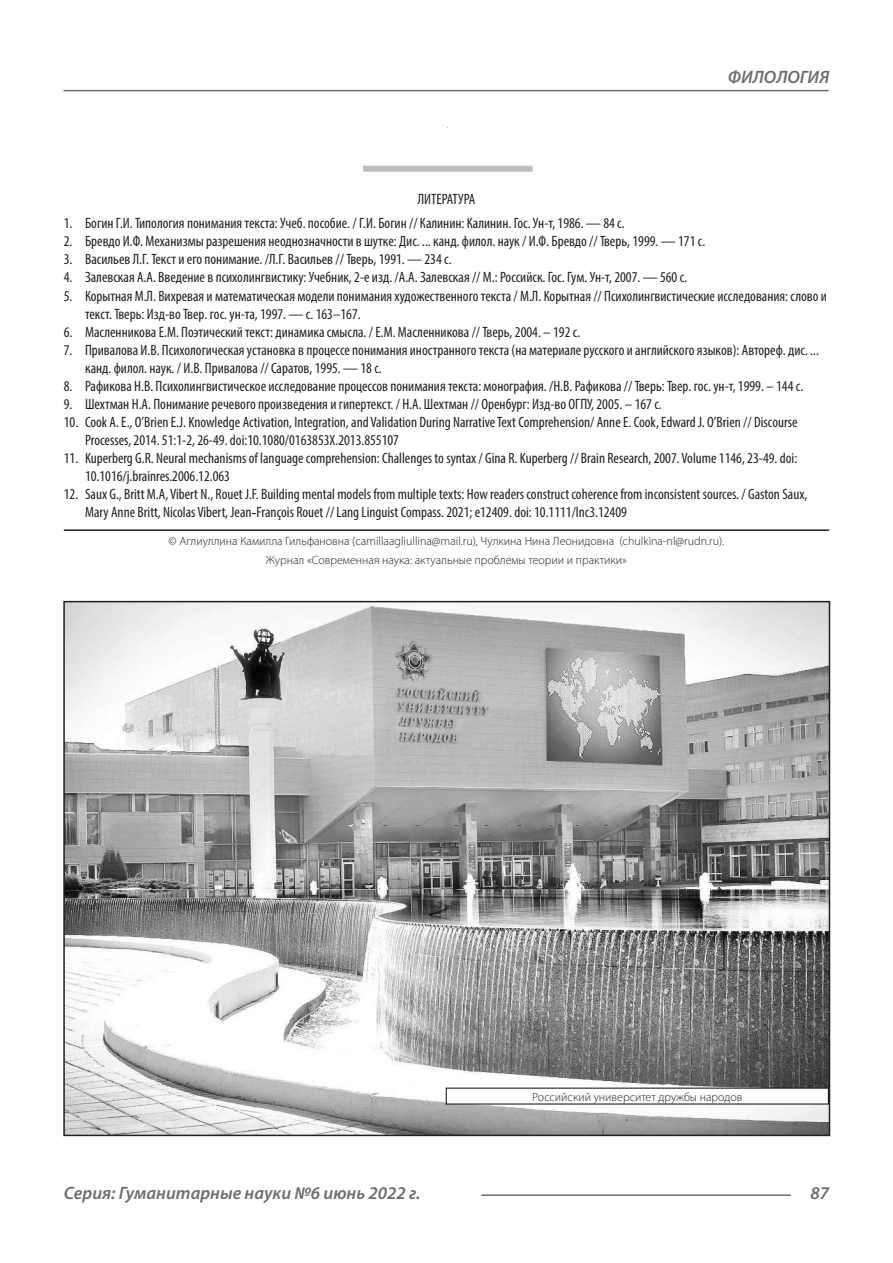
<style>
.page{position:relative;width:893px;height:1263px;background:#fff}
.page>*{position:absolute;margin:0;border:0;box-sizing:border-box;transform-origin:0 0}
.t1{font:italic 600 18px "Myriad Pro";color:#6c6d70}
.Библиография_Литерат{font:condensed 15px/18px "Myriad Pro";color:#231f20}
.Автор_копирайт{font:300 12px "Myriad Pro";color:#231f20}
.s1{font-family:"Times New Roman";font-stretch:normal}
</style>
<div class="page">
<hr style="left:63px;top:90px;width:766px;height:1px;background:#6c6d70">
<hr style="left:481px;top:1194px;width:310px;height:2px;background:#6c6d70">
<div style="left:363px;top:166px;width:170px;height:6px;background:#bcbdc0"></div>
<hr style="left:64px;top:529px;width:765px;height:2px;background:#231f20">
<img style="left:66px;top:604px;width:761px;height:529px">
<div style="left:446px;top:1088px;width:382px;height:16px;background:#fff"></div>
<p class="Библиография_Литерат" style="left:418px;top:190px;width:59px">ЛИТЕРАТУРА</p>
<p class="t1" style="left:728px;top:66px;width:103px">ФИЛОЛОГИЯ</p>
<p class="Библиография_Литерат" style="left:64px;top:214px;width:562px">1. Богин Г.И. Типология понимания текста: Учеб. пособие. / Г.И. Богин // Калинин: Калинин. Гос. Ун-т, 1986. — 84 с.</p>
<p class="Библиография_Литерат" style="left:64px;top:232px;width:643px">2. Бревдо И.Ф. Механизмы разрешения неоднозначности в шутке: Дис. ... канд. филол. наук / И.Ф. Бревдо // Тверь, 1999. — 171 с.</p>
<p class="Библиография_Литерат" style="left:64px;top:250px;width:389px">3. Васильев Л.Г. Текст и его понимание. /Л.Г. Васильев // Тверь, 1991. — 234 с.</p>
<p class="Библиография_Литерат" style="left:64px;top:268px;width:625px">4. Залевская А.А. Введение в психолингвистику: Учебник, 2-е изд. /А.А. Залевская // М.: Российск. Гос. Гум. Ун-т, 2007. — 560 с.</p>
<p class="Библиография_Литерат" style="left:85px;top:286px;width:743px;text-indent:-21px">5. Корытная М.Л. Вихревая и математическая модели понимания художественного текста / М.Л. Корытная // Психолингвистические исследования: слово и текст. Тверь: Изд-во Твер. гос. ун-та, 1997. — с. 163–167.</p>
<p class="Библиография_Литерат" style="left:64px;top:322px;width:518px">6. Масленникова Е.М. Поэтический текст: динамика смысла. / Е.М. Масленникова // Тверь, 2004. – 192 с.</p>
<p class="Библиография_Литерат" style="left:85px;top:340px;width:735px;text-indent:-21px">7. Привалова И.В. Психологическая установка в процессе понимания иностранного текста (на материале русского и английского языков): Автореф. дис. ... канд. филол. наук. / И.В. Привалова // Саратов, 1995. — 18 с.</p>
<p class="Библиография_Литерат" style="left:64px;top:376px;width:741px">8. Рафикова Н.В. Психолингвистическое исследование процессов понимания текста: монография. /Н.В. Рафикова // Тверь: Твер. гос. ун-т, 1999. – 144 с.</p>
<p class="Библиография_Литерат" style="left:64px;top:394px;width:599px">9. Шехтман Н.А. Понимание речевого произведения и гипертекст. / Н.А. Шехтман // Оренбург: Изд-во ОГПУ, 2005. – 167 с.</p>
<p class="Библиография_Литерат" style="left:85px;top:412px;width:714px;text-indent:-21px">10. Cook A. E., O’Brien E.J. Knowledge Activation, Integration, and Validation During Narrative Text Comprehension/ Anne E. Cook, Edward J. O’Brien // Discourse<br>Processes, 2014. 51:1-2, 26-49. doi:10.1080/0163853X.2013.855107</p>
<p class="Библиография_Литерат" style="left:85px;top:448px;width:714px;text-indent:-21px">11. Kuperberg G.R. Neural mechanisms of language comprehension: Challenges to syntax / Gina R. Kuperberg // Brain Research, 2007. Volume 1146, 23-49. doi:<br>10.1016/j.brainres.2006.12.063</p>
<p class="Библиография_Литерат" style="left:85px;top:484px;width:724px;text-indent:-21px">12. Saux G., Britt M.A, Vibert N., Rouet J.F. Building mental models from multiple texts: How readers construct coherence from inconsistent sources. / Gaston Saux,<br>Mary Anne Britt, Nicolas Vibert, Jean<span class="s1">-</span>François Rouet // Lang Linguist Compass. 2021; e12409. doi: 10.1111/lnc3.12409</p>
<p class="Автор_копирайт" style="left:169px;top:533px;width:557px">© Аглиуллина Камилла Гильфановна (camillaagliullina@mail.ru), Чулкина Нина Леонидовна (chulkina-nl@rudn.ru).</p>
<p class="Автор_копирайт" style="left:266px;top:553px;width:363px">Журнал «Современная наука: актуальные проблемы теории и практики»</p>
<p class="Автор_копирайт" style="left:532px;top:1089px;width:212px">Российский университет дружбы народов</p>
<p class="t1" style="left:64px;top:1182px;width:358px">Серия: Гуманитарные науки №6 июнь 2022 г.</p>
<p class="t1" style="left:810px;top:1182px;width:20px">87</p>
</div>
